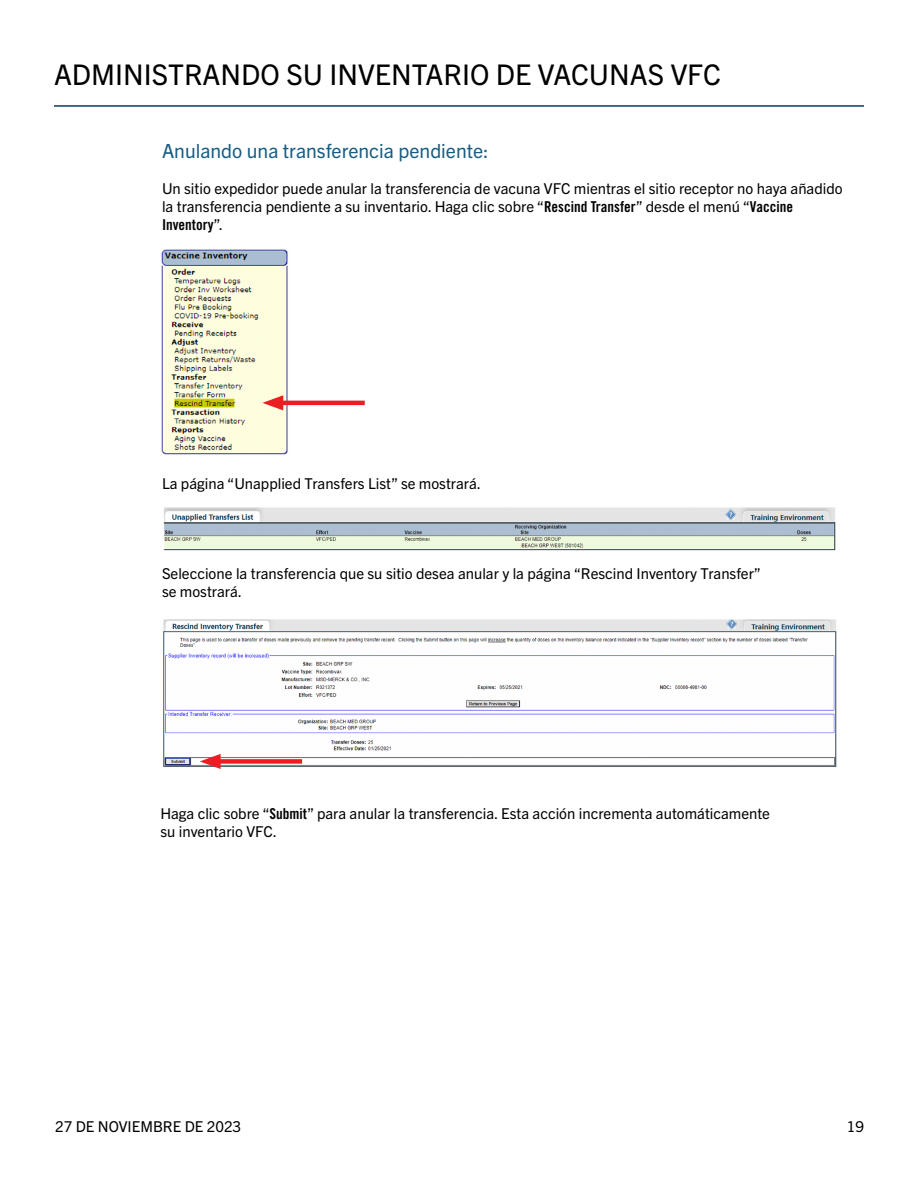
<style>
.page{position:relative;width:918px;height:1188px;background:#fff}
.page>*{position:absolute;margin:0;border:0;box-sizing:border-box;transform-origin:0 0}
.t1{font:28.5px "Trade Gothic Next LT Pro";color:#000}
.t2{font:19.5px "Trade Gothic Next LT Pro";color:#175c81}
.t3{font:15px/18px "Trade Gothic Next LT Pro";color:#000}
.t4{font:15px "Trade Gothic Bold Cond Twenty";color:#000}
.s1{font-family:"Trade Gothic Bold Cond Twenty"}
.s2{font-family:"Trade Gothic Next LT Pro"}
</style>
<div class="page">
<hr style="left:54px;top:105px;width:810px;height:2px;background:#04405c">
<img style="left:161px;top:249px;width:129px;height:206px">
<img style="left:163px;top:507px;width:673px;height:44px">
<img style="left:163px;top:619px;width:674px;height:148px">
<div style="left:212px;top:759px;width:90px;height:5px;background:#ed1d24"></div>
<svg style="left:200px;top:754px;width:21px;height:15px"></svg>
<hr style="left:275px;top:401px;width:90px;height:4px;background:#ed1d24">
<svg style="left:262px;top:395px;width:21px;height:15px"></svg>
<h1 class="t1" style="left:54px;top:55px;width:669px">ADMINISTRANDO SU INVENTARIO DE VACUNAS VFC</h1>
<h2 class="t2" style="left:162px;top:137px;width:328px">Anulando una transferencia pendiente:</h2>
<p class="t3" style="left:162px;top:178px;width:682px">Un sitio expedidor puede anular la transferencia de vacuna VFC mientras el sitio receptor no haya añadido la transferencia pendiente a su inventario. Haga clic sobre “<span class="s1">Rescind Transfer</span>” desde el menú “<span class="s1">Vaccine</span></p>
<p class="t4" style="left:162px;top:215px;width:62px">Inventory<span class="s2">”.</span></p>
<p class="t3" style="left:162px;top:473px;width:321px">La página “Unapplied Transfers List” se mostrará.</p>
<p class="t3" style="left:162px;top:563px;width:600px">Seleccione la transferencia que su sitio desea anular y la página “Rescind Inventory Transfer” se mostrará.</p>
<p class="t3" style="left:161px;top:804px;width:611px">Haga clic sobre “<span class="s1">Submit</span>” para anular la transferencia. Esta acción incrementa automáticamente su inventario VFC.</p>
<p class="t3" style="left:55px;top:1117px;width:188px">27 DE NOVIEMBRE DE 2023</p>
<p class="t3" style="left:847px;top:1117px;width:19px">19</p>
</div>
